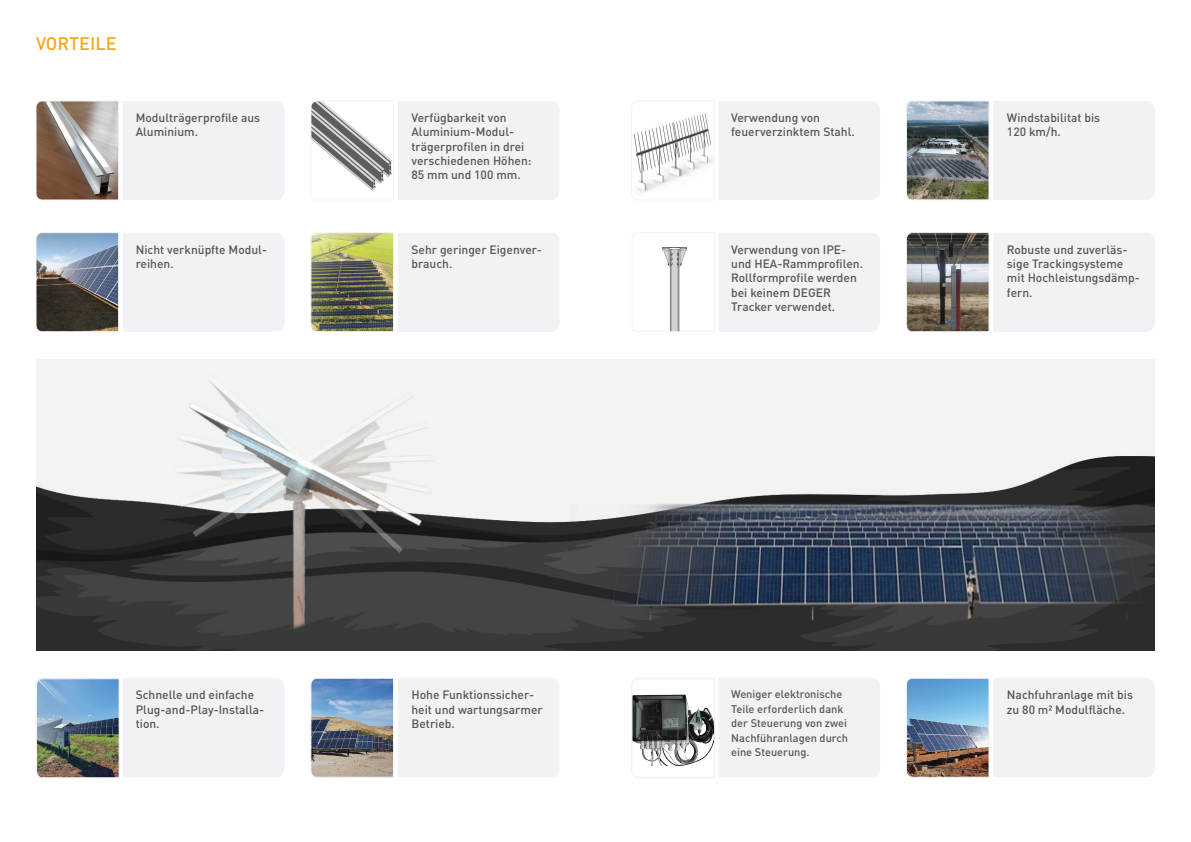
<style>
.page{position:relative;width:1191px;height:842px;background:#fff}
.page>*{position:absolute;margin:0;border:0;box-sizing:border-box;transform-origin:0 0}
.t1{font:500 18px "DIN Pro";letter-spacing:-.005em;color:#f7a71c}
.t2{font:500 12px/14.4px "DIN Pro";color:#555656}
.t3{font:500 11px/14.4px "DIN Pro";color:#555656}
</style>
<div class="page">
<svg style="left:36px;top:101px;width:248px;height:99px"></svg>
<svg style="left:631px;top:101px;width:249px;height:99px"></svg>
<svg style="left:36px;top:232px;width:248px;height:100px"></svg>
<svg style="left:310px;top:101px;width:249px;height:99px"></svg>
<svg style="left:906px;top:101px;width:249px;height:99px"></svg>
<svg style="left:310px;top:232px;width:249px;height:100px"></svg>
<svg style="left:310px;top:678px;width:249px;height:100px"></svg>
<svg style="left:906px;top:678px;width:249px;height:100px"></svg>
<img style="left:36px;top:359px;width:1119px;height:292px">
<svg style="left:632px;top:232px;width:248px;height:100px"></svg>
<svg style="left:906px;top:232px;width:249px;height:100px"></svg>
<svg style="left:36px;top:678px;width:248px;height:100px"></svg>
<svg style="left:631px;top:678px;width:249px;height:100px"></svg>
<h1 class="t1" style="left:36px;top:29px;width:70px">VORTEILE</h1>
<p class="t2" style="left:136px;top:109px;width:126px">Modulträgerprofile aus<br>Aluminium.</p>
<p class="t2" style="left:731px;top:109px;width:125px">Verwendung von feuerverzinktem Stahl.</p>
<p class="t2" style="left:411px;top:109px;width:121px">Verfügbarkeit von<br>Aluminium-Modul&shy;trägerprofilen in drei verschiedenen Höhen:<br>85 mm und 100 mm.</p>
<p class="t2" style="left:1007px;top:109px;width:95px">Windstabilitat bis<br>120 km/h.</p>
<p class="t2" style="left:411px;top:241px;width:132px">Sehr geringer Eigenver&shy;brauch.</p>
<p class="t2" style="left:1007px;top:241px;width:134px">Robuste und zuverläs&shy;sige Trackingsysteme mit Hochleistungsdämp&shy;fern.</p>
<p class="t2" style="left:136px;top:241px;width:133px">N icht verknüpfte Modul&shy;reihen.</p>
<p class="t2" style="left:731px;top:241px;width:133px">Verwendung von IPE&shy;und HEA-Rammprofilen.<br>Rollformprofile werden bei keinem DEGER<br>Tracker verwendet.</p>
<p class="t2" style="left:136px;top:686px;width:130px">Schnelle und einfache<br>Plug-and-Play-Installa&shy;tion.</p>
<p class="t3" style="left:731px;top:686px;width:118px">Weniger elektronische<br>Teile erforderlich dank der Steuerung von zwei<br>Nachführanlagen durch eine Steuerung.</p>
<p class="t2" style="left:411px;top:686px;width:133px">Hohe Funktionssicher&shy;heit und wartungsarmer<br>Betrieb.</p>
<p class="t2" style="left:1007px;top:686px;width:128px">Nachfuhranlage mit bis zu 80 m² Modulfläche.</p>
</div>
